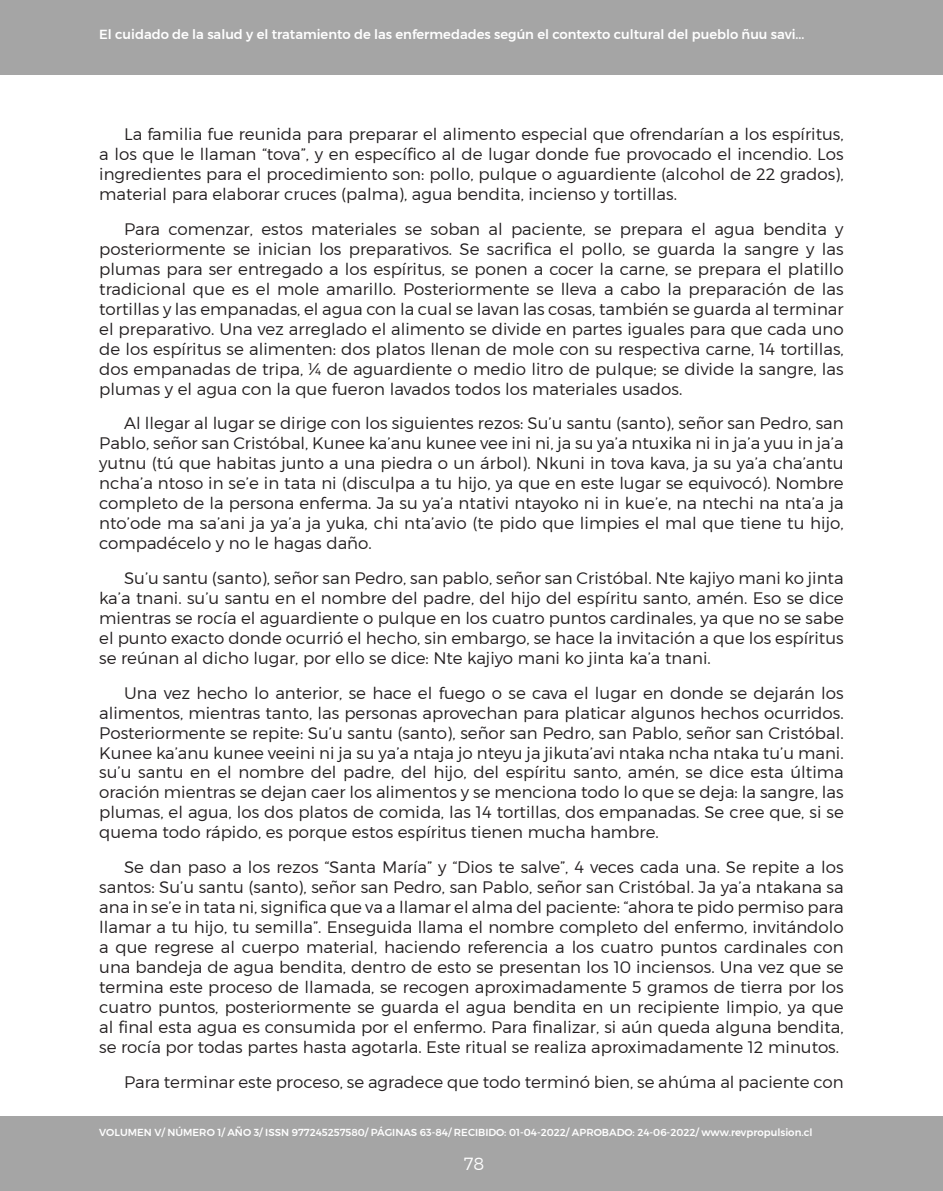
<style>
.page{position:relative;width:943px;height:1191px;background:#fff}
.page>*{position:absolute;margin:0;border:0;box-sizing:border-box;transform-origin:0 0}
.t1{font:300 17.5px "Montserrat";color:#fff}
._07_parrafo_texto_ar{font:300 16.62px/19.9px "Montserrat";color:#231f20;text-align:justify}
.t2{font:500 13.12px "Montserrat";color:#fff}
.t3{font:500 10.15px "Montserrat";color:#fff}
</style>
<div class="page">
<div style="left:0;top:0;width:943px;height:74px;background:#a5a5a5"></div>
<div style="left:0;top:1116px;width:943px;height:75px;background:#a5a5a5"></div>
<p class="t2" style="left:99px;top:26px;width:706px">El cuidado de la salud y el tratamiento de las enfermedades según el contexto cultural del pueblo ñuu savi...</p>
<p class="_07_parrafo_texto_ar" style="left:99px;top:124px;width:746px;text-indent:25px">La familia fue reunida para preparar el alimento especial que ofrendarían a los espíritus, a los que le llaman “tova”, y en específico al de lugar donde fue provocado el incendio. Los ingredientes para el procedimiento son: pollo, pulque o aguardiente (alcohol de 22 grados), material para elaborar cruces (palma), agua bendita, incienso y tortillas.</p>
<p class="_07_parrafo_texto_ar" style="left:99px;top:219px;width:746px;text-indent:25px">Para comenzar, estos materiales se soban al paciente, se prepara el agua bendita y posteriormente se inician los preparativos. Se sacrifica el pollo, se guarda la sangre y las plumas para ser entregado a los espíritus, se ponen a cocer la carne, se prepara el platillo tradicional que es el mole amarillo. Posteriormente se lleva a cabo la preparación de las tortillas y las empanadas, el agua con la cual se lavan las cosas, también se guarda al terminar el preparativo. Una vez arreglado el alimento se divide en partes iguales para que cada uno de los espíritus se alimenten: dos platos llenan de mole con su respectiva carne, 14 tortillas, dos empanadas de tripa, ¼ de aguardiente o medio litro de pulque; se divide la sangre, las plumas y el agua con la que fueron lavados todos los materiales usados.</p>
<p class="_07_parrafo_texto_ar" style="left:99px;top:413px;width:746px;text-indent:25px">Al llegar al lugar se dirige con los siguientes rezos: Su’u santu (santo), señor san Pedro, san Pablo, señor san Cristóbal, Kunee ka’anu kunee vee ini ni, ja su ya’a ntuxika ni in ja’a yuu in ja’a yutnu (tú que habitas junto a una piedra o un árbol). Nkuni in tova kava, ja su ya’a cha’antu ncha’a ntoso in se’e in tata ni (disculpa a tu hijo, ya que en este lugar se equivocó). Nombre completo de la persona enferma. Ja su ya’a ntativi ntayoko ni in kue’e, na ntechi na nta’a ja nto’ode ma sa’ani ja ya’a ja yuka, chi nta’avio (te pido que limpies el mal que tiene tu hijo, compadécelo y no le hagas daño.</p>
<p class="_07_parrafo_texto_ar" style="left:99px;top:568px;width:746px;text-indent:25px">Su’u santu (santo), señor san Pedro, san pablo, señor san Cristóbal. Nte kajiyo mani ko jinta ka’a tnani. su’u santu en el nombre del padre, del hijo del espíritu santo, amén. Eso se dice mientras se rocía el aguardiente o pulque en los cuatro puntos cardinales, ya que no se sabe el punto exacto donde ocurrió el hecho, sin embargo, se hace la invitación a que los espíritus se reúnan al dicho lugar, por ello se dice: Nte kajiyo mani ko jinta ka’a tnani.</p>
<p class="_07_parrafo_texto_ar" style="left:99px;top:682px;width:746px;text-indent:25px">Una vez hecho lo anterior, se hace el fuego o se cava el lugar en donde se dejarán los alimentos, mientras tanto, las personas aprovechan para platicar algunos hechos ocurridos.<br>Posteriormente se repite: Su’u santu (santo), señor san Pedro, san Pablo, señor san Cristóbal.<br>Kunee ka’anu kunee veeini ni ja su ya’a ntaja jo nteyu ja jikuta’avi ntaka ncha ntaka tu’u mani. su’u santu en el nombre del padre, del hijo, del espíritu santo, amén, se dice esta última oración mientras se dejan caer los alimentos y se menciona todo lo que se deja: la sangre, las plumas, el agua, los dos platos de comida, las 14 tortillas, dos empanadas. Se cree que, si se quema todo rápido, es porque estos espíritus tienen mucha hambre.</p>
<p class="_07_parrafo_texto_ar" style="left:99px;top:857px;width:746px;text-indent:25px">Se dan paso a los rezos “Santa María” y “Dios te salve”, 4 veces cada una. Se repite a los santos: Su’u santu (santo), señor san Pedro, san Pablo, señor san Cristóbal. Ja ya’a ntakana sa ana in se’e in tata ni, significa que va a llamar el alma del paciente: “ahora te pido permiso para llamar a tu hijo, tu semilla”. Enseguida llama el nombre completo del enfermo, invitándolo a que regrese al cuerpo material, haciendo referencia a los cuatro puntos cardinales con una bandeja de agua bendita, dentro de esto se presentan los 10 inciensos. Una vez que se termina este proceso de llamada, se recogen aproximadamente 5 gramos de tierra por los cuatro puntos, posteriormente se guarda el agua bendita en un recipiente limpio, ya que al final esta agua es consumida por el enfermo. Para finalizar, si aún queda alguna bendita, se rocía por todas partes hasta agotarla. Este ritual se realiza aproximadamente 12 minutos.</p>
<p class="_07_parrafo_texto_ar" style="left:124px;top:1071px;width:721px">Para terminar este proceso, se agradece que todo terminó bien, se ahúma al paciente con</p>
<p class="t3" style="left:99px;top:1126px;width:714px">VOLUMEN V/ NÚMERO 1/ AÑO 3/ ISSN 977245257580/ PÁGINAS 63-84/ RECIBIDO: 01-04-2022/ APROBADO: 24-06-2022/ www.revpropulsion.cl</p>
<p class="t1" style="left:464px;top:1152px;width:22px">78</p>
</div>
